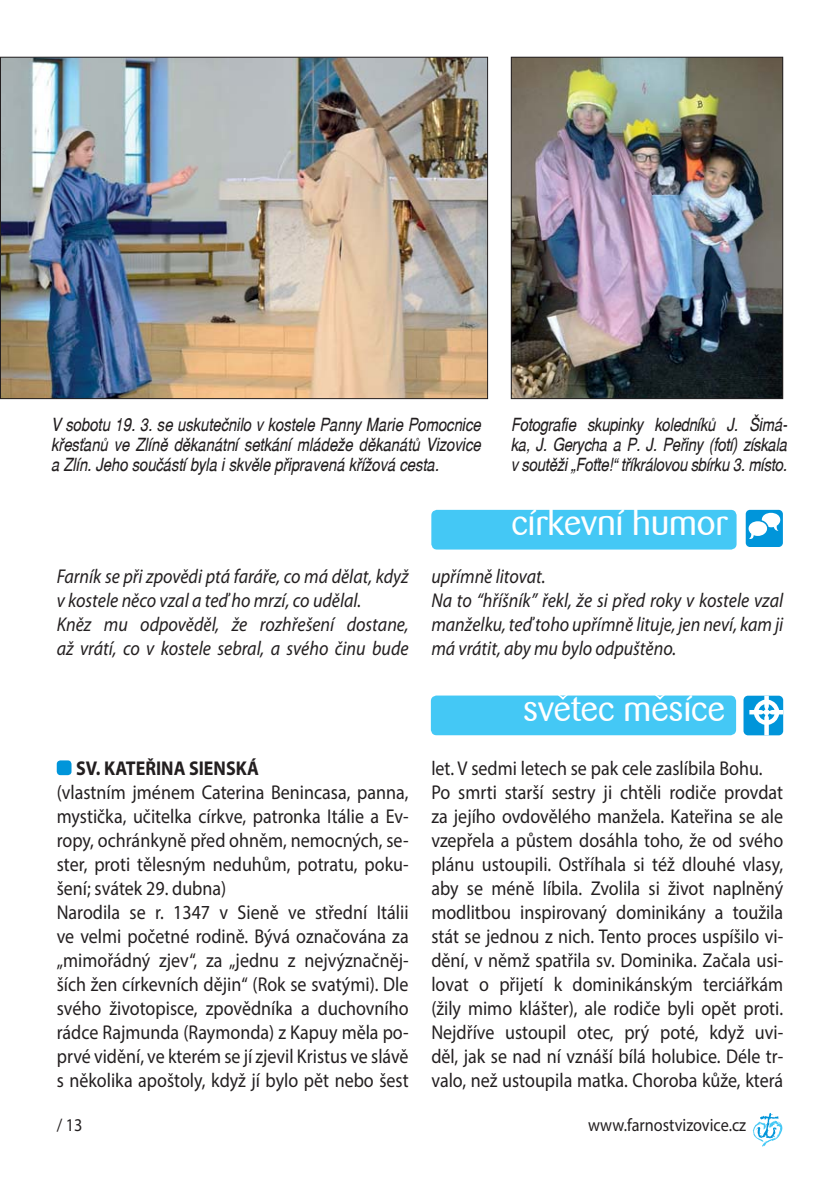
<style>
.page{position:relative;width:840px;height:1191px;background:#fff}
.page>*{position:absolute;margin:0;border:0;box-sizing:border-box;transform-origin:0 0}
.t1{font:36px "Barmeno";color:#fff}
.t2{font:20px/24px "Myriad Pro";color:#231f20;scale:.9 1}
.t3{font:italic 20px/24px "Myriad Pro";color:#231f20;scale:.9 1}
.t4{font:700 20px "Myriad Pro";color:#231f20;scale:.9 1}
.t5{font:italic 18px/20px "Switzerland Narrow";letter-spacing:-.005em;color:#231f20;text-align:justify}
.t6{font:18px "Myriad Pro";color:#231f20;scale:.9 1}
</style>
<div class="page">
<img style="left:2px;top:59px;width:484px;height:338px">
<img style="left:512px;top:59px;width:268px;height:338px">
<div style="left:510px;top:57px;width:272px;height:342px;border:1px solid #231f20"></div>
<svg style="left:752px;top:1113px;width:30px;height:33px"></svg>
<div style="left:431px;top:510px;width:305px;height:39px;background:#44c8f5;border-radius:6px"></div>
<div style="left:745px;top:510px;width:37px;height:37px;background:#0095da;border-radius:4px"></div>
<svg style="left:748px;top:513px;width:31px;height:26px"></svg>
<div style="left:57px;top:760px;width:14px;height:15px;background:#0095da;border-radius:4px"></div>
<div style="left:430px;top:695px;width:305px;height:40px;background:#44c8f5;border-radius:6px"></div>
<div style="left:743px;top:695px;width:39px;height:40px;background:#0095da;border-radius:5px"></div>
<svg style="left:749px;top:695px;width:33px;height:40px"></svg>
<svg style="left:557px;top:695px;width:10px;height:4px"></svg>
<svg style="left:654px;top:695px;width:10px;height:4px"></svg>
<p class="t5" style="left:51px;top:415px;width:431px">V sobotu 19. 3. se uskutečnilo v kostele Panny Marie Pomocnice křesťanů ve Zlíně děkanátní setkání mládeže děkanátů Vizovice a Zlín. Jeho součástí byla i skvěle připravená křížová cesta.</p>
<p class="t5" style="left:510px;top:415px;width:278px">Fotografie skupinky koledníků J. Šimá&shy;ka, J. Gerycha a P. J. Peřiny (fotí) získala v soutěži „Foťte!“ tříkrálovou sbírku 3. místo.</p>
<h1 class="t1" style="left:511px;top:504px;width:217px">církevní humor</h1>
<p class="t3" style="left:57px;top:566px;width:392px">Farník se při zpovědi ptá faráře, co má dělat, když v kostele něco vzal a teď ho mrzí, co udělal.<br>Kněz mu odpověděl, že rozhřešení dostane, až vrátí, co v kostele sebral, a svého činu bude</p>
<p class="t3" style="left:431px;top:566px;width:392px">upřímně litovat.<br>Na to “hříšník” řekl, že si před roky v kostele vzal manželku, teď toho upřímně lituje, jen neví, kam ji má vrátit, aby mu bylo odpuštěno.</p>
<p class="t4" style="left:76px;top:761px;width:204px">SV. KATEŘINA SIENSKÁ</p>
<p class="t2" style="left:57px;top:782px;width:392px">(vlastním jménem Caterina Benincasa, panna, mystička, učitelka církve, patronka Itálie a Ev&shy;ropy, ochránkyně před ohněm, nemocných, se&shy;ster, proti tělesným neduhům, potratu, poku&shy;šení; svátek 29. dubna)<br>Narodila se r. 1347 v Sieně ve střední Itálii ve velmi početné rodině. Bývá označována za „mimořádný zjev“, za „jednu z nejvýznačněj&shy;ších žen církevních dějin“ (Rok se svatými). Dle svého životopisce, zpovědníka a duchovního rádce Rajmunda (Raymonda) z Kapuy měla po&shy;prvé vidění, ve kterém se jí zjevil Kristus ve slávě s několika apoštoly, když jí bylo pět nebo šest</p>
<h1 class="t1" style="left:522px;top:689px;width:203px">svetec mesíce</h1>
<p class="t2" style="left:431px;top:758px;width:392px">let. V sedmi letech se pak cele zaslíbila Bohu.<br>Po smrti starší sestry ji chtěli rodiče provdat za jejího ovdovělého manžela. Kateřina se ale vzepřela a půstem dosáhla toho, že od svého plánu ustoupili. Ostříhala si též dlouhé vlasy, aby se méně líbila. Zvolila si život naplněný modlitbou inspirovaný dominikány a toužila stát se jednou z nich. Tento proces uspíšilo vi&shy;dění, v němž spatřila sv. Dominika. Začala usi&shy;lovat o přijetí k dominikánským terciářkám (žily mimo klášter), ale rodiče byli opět proti.<br>Nejdříve ustoupil otec, prý poté, když uvi&shy;děl, jak se nad ní vznáší bílá holubice. Déle tr&shy;valo, než ustoupila matka. Choroba kůže, která</p>
<p class="t6" style="left:57px;top:1118px;width:30px">/ 13</p>
<p class="t6" style="left:587px;top:1118px;width:177px">www.farnostvizovice.cz</p>
</div>
